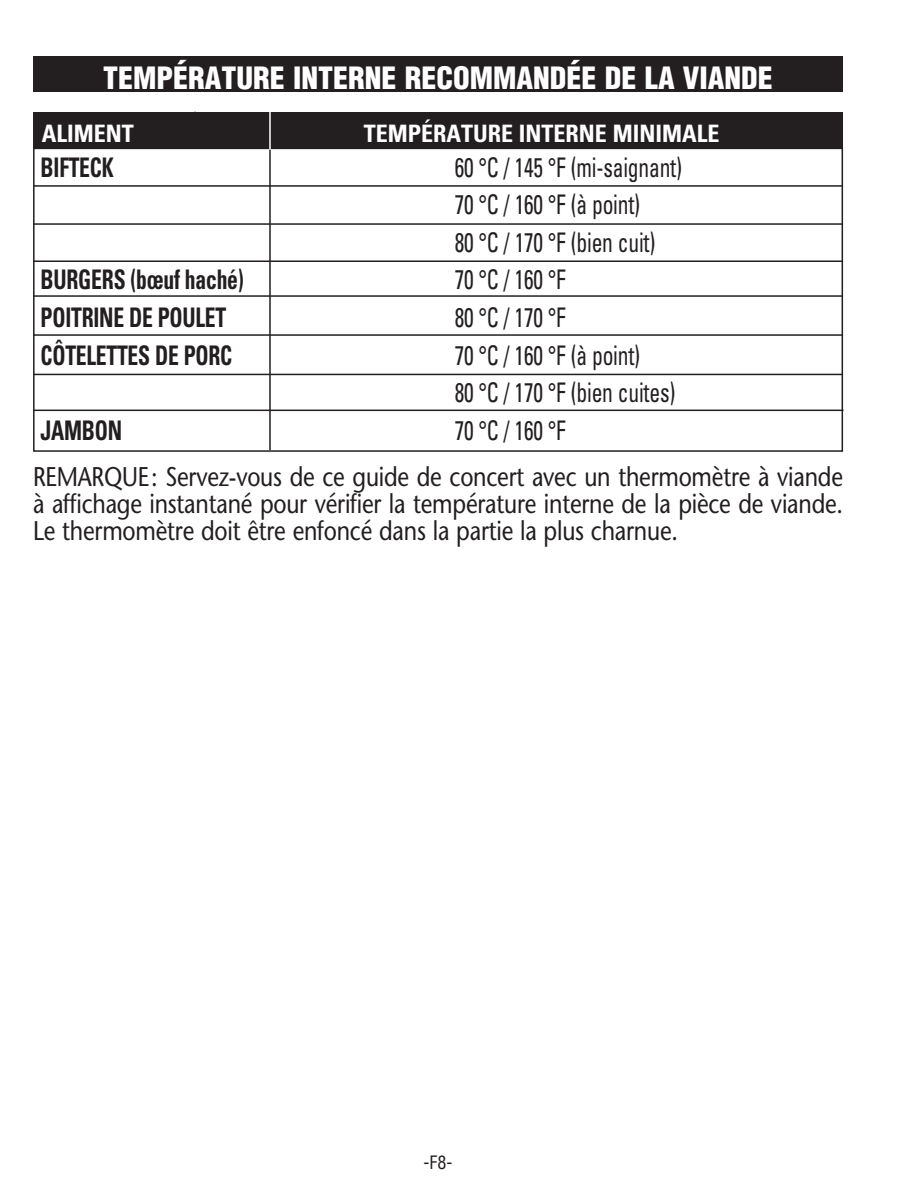
<style>
.page{position:relative;width:900px;height:1188px;background:#fff}
.page>*{position:absolute;margin:0;border:0;box-sizing:border-box;transform-origin:0 0}
.t1{font:900 condensed 30px "Helvetica";color:#fff}
.t2{font:27px/27px "Stone Sans";letter-spacing:-.01em;color:#231f20;text-align:justify;scale:.85 1}
.t3{font:condensed 27px/37.5px "Univers";letter-spacing:-.01em;color:#231f20;scale:.8 1}
.t4{font:700 condensed 27px "Univers";letter-spacing:-.01em;color:#231f20;scale:.8 1}
.t5{font:700 condensed 24px "Univers";color:#fff}
.t6{font:condensed 18px "Helvetica";color:#231f20}
</style>
<div class="page">
<div style="left:33px;top:56px;width:810px;height:36px;background:#231f20"></div>
<div style="left:33px;top:148px;width:810px;height:304px;border:2px solid #231f20"></div>
<div style="left:33px;top:112px;width:810px;height:36px;background:#231f20"></div>
<hr style="left:269px;top:147px;width:2px;height:303px;background:#231f20">
<hr style="left:269px;top:112px;width:2px;height:38px;background:#fff">
<hr style="left:33px;top:185px;width:810px;height:2px;background:#231f20">
<hr style="left:33px;top:223px;width:810px;height:2px;background:#231f20">
<hr style="left:33px;top:260px;width:810px;height:2px;background:#231f20">
<hr style="left:33px;top:295px;width:810px;height:2px;background:#231f20">
<hr style="left:33px;top:334px;width:810px;height:2px;background:#231f20">
<hr style="left:33px;top:410px;width:810px;height:1px;background:#231f20">
<hr style="left:33px;top:374px;width:810px;height:1px;background:#231f20">
<p class="t1" style="left:103px;top:59px;width:671px">TEMPÉRATURE INTERNE RECOMMANDÉE DE LA VIANDE</p>
<p class="t5" style="left:42px;top:119px;width:93px">ALIMENT</p>
<p class="t5" style="left:364px;top:119px;width:357px">TEMPÉRATURE INTERNE MINIMALE</p>
<p class="t4" style="left:41px;top:151px;width:93px">BIFTECK</p>
<p class="t3" style="left:455px;top:148px;width:286px">60 °C / 145 °F (mi-saignant)<br>70 °C / 160 °F (à point)<br>80 °C / 170 °F (bien cuit)</p>
<p class="t4" style="left:41px;top:263px;width:256px">BURGERS (bœuf haché)</p>
<p class="t3" style="left:455px;top:261px;width:140px">70 °C / 160 °F</p>
<p class="t4" style="left:41px;top:301px;width:234px">POITRINE DE POULET</p>
<p class="t3" style="left:455px;top:298px;width:140px">80 °C / 170 °F</p>
<p class="t4" style="left:41px;top:338px;width:241px">CÔTELETTES DE PORC</p>
<p class="t3" style="left:455px;top:336px;width:277px">70 °C / 160 °F (à point)<br>80 °C / 170 °F (bien cuites)</p>
<p class="t4" style="left:41px;top:414px;width:104px">JAMBON</p>
<p class="t3" style="left:455px;top:411px;width:140px">70 °C / 160 °F</p>
<p class="t2" style="left:33px;top:463px;width:954px">REMARQUE: Servez-vous de ce guide de concert avec un thermomètre à viande à affichage instantané pour vérifier la température interne de la pièce de viande.<br>Le thermomètre doit être enfoncé dans la partie la plus charnue.</p>
<p class="t6" style="left:424px;top:1151px;width:30px">-F8-</p>
</div>
